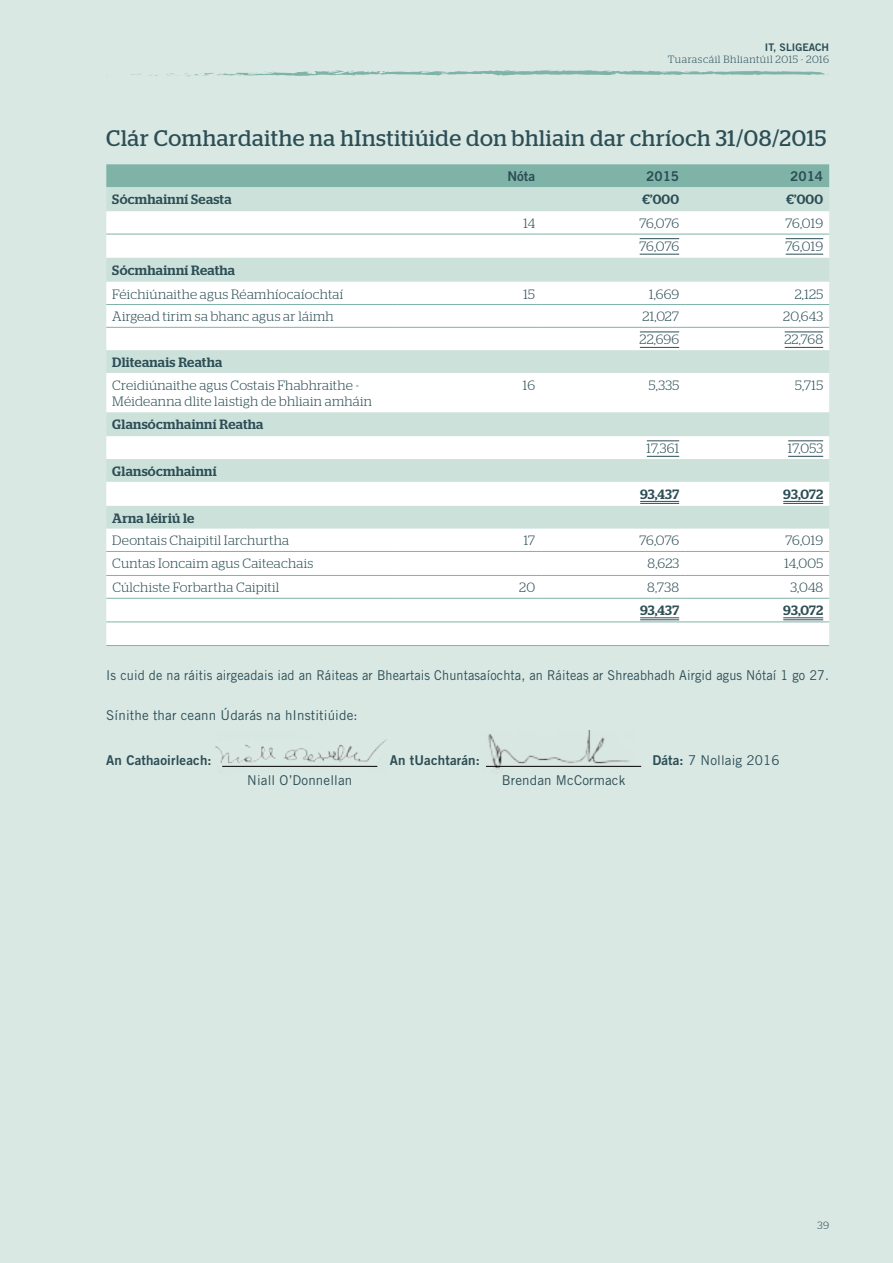
<style>
.page{position:relative;width:893px;height:1263px;background:#dae8e4}
.page>*{position:absolute;margin:0;border:0;box-sizing:border-box;transform-origin:0 0}
.t1{font:22.5px "Stag";letter-spacing:.03em;color:#2c4e55}
.t2{font:300 13.5px/16.5px "Stag";letter-spacing:.02em;color:#2c4e55}
.t3{font:500 13.5px "Stag";letter-spacing:.02em;color:#2c4e55}
.t4{font:13.5px "Trade Gothic";letter-spacing:.01em;color:#2c4e55;scale:.94 1}
.t5{font:13.5px "Trade Gothic";letter-spacing:.01em;color:#2c4e55}
.t6{font:13.5px "Trade Gothic Bold Two";letter-spacing:.01em;color:#2c4e55}
.t7{font:300 10.5px "Stag";letter-spacing:.05em;color:#2c4e55}
.t8{font:10.5px "Trade Gothic Bold Two";color:#2c4e55}
.s1{font-family:"Trade Gothic Bold Two"}
</style>
<div class="page">
<svg style="left:131px;top:73px;width:27px;height:3px"></svg>
<svg style="left:166px;top:70px;width:663px;height:7px"></svg>
<div style="left:106px;top:164px;width:723px;height:23px;background:#7fb3a7"></div>
<div style="left:106px;top:187px;width:723px;height:24px;background:#cde1db"></div>
<svg style="left:106px;top:211px;width:723px;height:434px;fill:#fff"></svg>
<hr style="left:106px;top:234px;width:291px;height:1px;background:#7fb3a7">
<hr style="left:397px;top:234px;width:144px;height:1px;background:#7fb3a7">
<hr style="left:541px;top:234px;width:144px;height:1px;background:#7fb3a7">
<hr style="left:685px;top:234px;width:144px;height:1px;background:#7fb3a7">
<hr style="left:106px;top:304px;width:291px;height:1px;background:#7fb3a7">
<hr style="left:397px;top:304px;width:144px;height:1px;background:#7fb3a7">
<hr style="left:541px;top:304px;width:144px;height:1px;background:#7fb3a7">
<hr style="left:685px;top:304px;width:144px;height:1px;background:#7fb3a7">
<hr style="left:106px;top:327px;width:291px;height:1px;background:#7fb3a7">
<hr style="left:397px;top:327px;width:144px;height:1px;background:#7fb3a7">
<hr style="left:541px;top:327px;width:144px;height:1px;background:#7fb3a7">
<hr style="left:685px;top:327px;width:144px;height:1px;background:#7fb3a7">
<hr style="left:106px;top:551px;width:291px;height:1px;background:#7fb3a7">
<hr style="left:397px;top:551px;width:144px;height:1px;background:#7fb3a7">
<hr style="left:541px;top:551px;width:144px;height:1px;background:#7fb3a7">
<hr style="left:685px;top:551px;width:144px;height:1px;background:#7fb3a7">
<hr style="left:106px;top:575px;width:291px;height:1px;background:#7fb3a7">
<hr style="left:397px;top:575px;width:144px;height:1px;background:#7fb3a7">
<hr style="left:541px;top:575px;width:144px;height:1px;background:#7fb3a7">
<hr style="left:685px;top:575px;width:144px;height:1px;background:#7fb3a7">
<hr style="left:106px;top:598px;width:291px;height:1px;background:#7fb3a7">
<hr style="left:397px;top:598px;width:144px;height:1px;background:#7fb3a7">
<hr style="left:541px;top:598px;width:144px;height:1px;background:#7fb3a7">
<hr style="left:685px;top:598px;width:144px;height:1px;background:#7fb3a7">
<hr style="left:106px;top:621px;width:291px;height:1px;background:#7fb3a7">
<hr style="left:397px;top:621px;width:144px;height:1px;background:#7fb3a7">
<hr style="left:541px;top:621px;width:144px;height:1px;background:#7fb3a7">
<hr style="left:685px;top:621px;width:144px;height:1px;background:#7fb3a7">
<hr style="left:106px;top:645px;width:291px;height:1px;background:#7fb3a7">
<hr style="left:397px;top:645px;width:144px;height:1px;background:#7fb3a7">
<hr style="left:541px;top:645px;width:144px;height:1px;background:#7fb3a7">
<hr style="left:685px;top:645px;width:144px;height:1px;background:#7fb3a7">
<hr style="left:640px;top:238px;width:39px;height:1px;background:#2c4e55">
<hr style="left:640px;top:254px;width:39px;height:1px;background:#2c4e55">
<hr style="left:786px;top:238px;width:37px;height:1px;background:#2c4e55">
<hr style="left:786px;top:254px;width:37px;height:1px;background:#2c4e55">
<hr style="left:640px;top:332px;width:39px;height:1px;background:#2c4e55">
<hr style="left:640px;top:347px;width:39px;height:1px;background:#2c4e55">
<hr style="left:785px;top:332px;width:38px;height:1px;background:#2c4e55">
<hr style="left:785px;top:347px;width:38px;height:1px;background:#2c4e55">
<hr style="left:647px;top:440px;width:32px;height:1px;background:#2c4e55">
<hr style="left:647px;top:456px;width:32px;height:1px;background:#2c4e55">
<hr style="left:788px;top:440px;width:35px;height:1px;background:#2c4e55">
<hr style="left:788px;top:456px;width:35px;height:1px;background:#2c4e55">
<hr style="left:640px;top:501px;width:39px;height:1px;background:#2c4e55">
<hr style="left:640px;top:503px;width:39px;height:1px;background:#2c4e55">
<hr style="left:783px;top:501px;width:40px;height:1px;background:#2c4e55">
<hr style="left:783px;top:503px;width:40px;height:1px;background:#2c4e55">
<hr style="left:640px;top:617px;width:39px;height:1px;background:#2c4e55">
<hr style="left:640px;top:619px;width:39px;height:1px;background:#2c4e55">
<hr style="left:783px;top:617px;width:40px;height:1px;background:#2c4e55">
<hr style="left:783px;top:619px;width:40px;height:1px;background:#2c4e55">
<img style="left:215px;top:739px;width:172px;height:28px">
<hr style="left:222px;top:766px;width:155px;height:1px;background:#000">
<img style="left:486px;top:730px;width:148px;height:40px">
<hr style="left:486px;top:766px;width:155px;height:1px;background:#000">
<p class="t8" style="left:765px;top:41px;width:66px">IT, SLIGEACH</p>
<p class="t7" style="left:668px;top:53px;width:163px">Tuarascáil Bhliantúil 2015 - 2016</p>
<h1 class="t1" style="left:106px;top:125px;width:722px">Clár Comhardaithe na hInstitiúide don bhliain dar chríoch 31/08/2015</h1>
<p class="t6" style="left:507px;top:168px;width:29px">Nóta</p>
<p class="t6" style="left:646px;top:168px;width:34px">2015</p>
<p class="t6" style="left:790px;top:168px;width:34px">2014</p>
<p class="t3" style="left:112px;top:191px;width:121px">Sócmhainní Seasta</p>
<p class="t3" style="left:642px;top:191px;width:39px">€’000</p>
<p class="t3" style="left:786px;top:191px;width:39px">€’000</p>
<p class="t2" style="left:524px;top:215px;width:13px">14</p>
<p class="t2" style="left:639px;top:215px;width:41px">76,076</p>
<p class="t2" style="left:785px;top:215px;width:39px">76,019</p>
<p class="t2" style="left:639px;top:238px;width:41px">76,076</p>
<p class="t2" style="left:785px;top:238px;width:39px">76,019</p>
<p class="t3" style="left:112px;top:262px;width:124px">Sócmhainní Reatha</p>
<p class="t2" style="left:112px;top:285px;width:232px">Féichiúnaithe agus Réamhíocaíochtaí</p>
<p class="t2" style="left:524px;top:285px;width:13px">15</p>
<p class="t2" style="left:649px;top:285px;width:32px">1,669</p>
<p class="t2" style="left:795px;top:285px;width:30px">2,125</p>
<p class="t2" style="left:112px;top:308px;width:223px">Airgead tirim sa bhanc agus ar láimh</p>
<p class="t2" style="left:643px;top:308px;width:38px">21,027</p>
<p class="t2" style="left:783px;top:308px;width:42px">20,643</p>
<p class="t2" style="left:640px;top:331px;width:41px">22,696</p>
<p class="t2" style="left:784px;top:331px;width:40px">22,768</p>
<p class="t3" style="left:112px;top:354px;width:112px">Dliteanais Reatha</p>
<p class="t2" style="left:112px;top:377px;width:261px">Creidiúnaithe agus Costais Fhabhraithe -<br>Méideanna dlite laistigh de bhliain amháin</p>
<p class="t2" style="left:523px;top:377px;width:14px">16</p>
<p class="t2" style="left:649px;top:377px;width:32px">5,335</p>
<p class="t2" style="left:795px;top:377px;width:29px">5,715</p>
<p class="t3" style="left:112px;top:416px;width:153px">Glansócmhainní Reatha</p>
<p class="t2" style="left:647px;top:440px;width:34px">17,361</p>
<p class="t2" style="left:788px;top:440px;width:37px">17,053</p>
<p class="t3" style="left:112px;top:463px;width:106px">Glansócmhainní</p>
<p class="t3" style="left:640px;top:486px;width:41px">93,437</p>
<p class="t3" style="left:783px;top:486px;width:41px">93,072</p>
<p class="t3" style="left:112px;top:510px;width:83px">Arna léiriú le</p>
<p class="t2" style="left:112px;top:532px;width:178px">Deontais Chaipitil Iarchurtha</p>
<p class="t2" style="left:524px;top:532px;width:13px">17</p>
<p class="t2" style="left:639px;top:532px;width:41px">76,076</p>
<p class="t2" style="left:785px;top:532px;width:39px">76,019</p>
<p class="t2" style="left:112px;top:555px;width:202px">Cuntas Ioncaim agus Caiteachais</p>
<p class="t2" style="left:648px;top:555px;width:33px">8,623</p>
<p class="t2" style="left:784px;top:555px;width:40px">14,005</p>
<p class="t2" style="left:112px;top:579px;width:169px">Cúlchiste Forbartha Caipitil</p>
<p class="t2" style="left:519px;top:579px;width:17px">20</p>
<p class="t2" style="left:647px;top:579px;width:33px">8,738</p>
<p class="t2" style="left:790px;top:579px;width:34px">3,048</p>
<p class="t3" style="left:640px;top:602px;width:41px">93,437</p>
<p class="t3" style="left:783px;top:602px;width:41px">93,072</p>
<p class="t4" style="left:106px;top:667px;width:770px">Is cuid de na ráitis airgeadais iad an Ráiteas ar Bheartais Chuntasaíochta, an Ráiteas ar Shreabhadh Airgid agus Nótaí 1 go 27.</p>
<p class="t5" style="left:106px;top:707px;width:253px">Sínithe thar ceann Údarás na hInstitiúide:</p>
<p class="t6" style="left:106px;top:752px;width:107px">An Cathaoirleach:</p>
<p class="t6" style="left:390px;top:752px;width:92px">An tUachtarán:</p>
<p class="t5" style="left:652px;top:752px;width:129px"><span class="s1">Dáta:</span> 7 Nollaig 2016</p>
<p class="t5" style="left:247px;top:772px;width:107px">Niall O’Donnellan</p>
<p class="t5" style="left:502px;top:772px;width:125px">Brendan McCormack</p>
<p class="t7" style="left:817px;top:1219px;width:13px">39</p>
</div>
